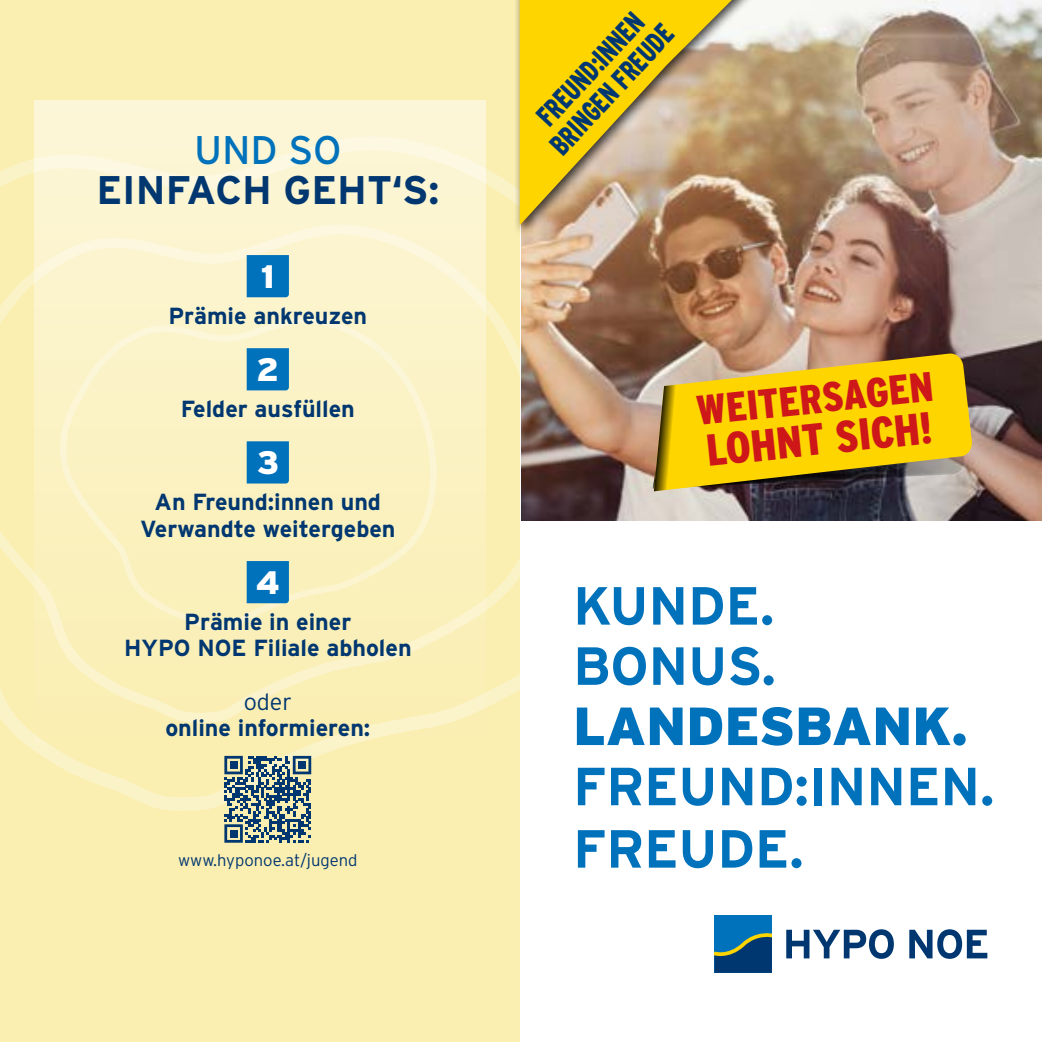
<style>
.page{position:relative;width:1042px;height:1042px;background:#fff}
.page>*{position:absolute;margin:0;border:0;box-sizing:border-box;transform-origin:0 0}
.t1{font:700 53.55px/60.2px "Interstate";letter-spacing:-.005em;color:#0072bb}
.t2{font:900 53.55px "Interstate";letter-spacing:-.005em;color:#0072bb}
.t3{font:900 44.62px "Interstate Condensed";color:#cd1719}
.t4{font:900 41.48px "Interstate Condensed";color:#cd1719}
.t5{font:700 39.9px "Interstate";color:#003770}
.t6{font:39.9px "Interstate";color:#0072bb}
.t7{font:900 32.55px "Interstate";color:#fff}
.t8{font:900 29.4px/29.4px "Interstate Condensed";color:#003770;text-align:center;scale:.8 1}
.t9{font:700 23.28px/26.6px "Interstate";color:#003770;text-align:center}
.t10{font:300 23.28px "Interstate";color:#003770}
.t11{font:300 16.62px "Interstate";color:#003770}
</style>
<div class="page">
<div style="left:0;top:0;width:520px;height:1042px;background:#faeeb0"></div>
<svg style="left:0;top:135px;width:520px;height:616px"></svg>
<svg style="left:35px;top:100px;width:451px;height:711px"></svg>
<div style="left:714px;top:915px;width:58px;height:57px;background:#0072bb"></div>
<svg style="left:714px;top:933px;width:58px;height:40px"></svg>
<svg style="left:786px;top:929px;width:108px;height:30px"></svg>
<svg style="left:909px;top:929px;width:78px;height:30px"></svg>
<div style="left:247px;top:255px;width:42px;height:42px;background:#0072bb"></div>
<div style="left:247px;top:348px;width:42px;height:42px;background:#0072bb"></div>
<div style="left:247px;top:441px;width:42px;height:42px;background:#0072bb"></div>
<div style="left:247px;top:561px;width:42px;height:42px;background:#0072bb"></div>
<svg style="left:224px;top:756px;width:87px;height:87px"></svg>
<div style="left:230px;top:761px;width:7px;height:8px;background:#003770"></div>
<div style="left:298px;top:761px;width:8px;height:8px;background:#003770"></div>
<div style="left:230px;top:829px;width:7px;height:8px;background:#003770"></div>
<img style="left:521px;top:0;width:521px;height:521px">
<div style="left:514px;top:0;width:245px;height:237px;background:#000;opacity:.75"></div>
<svg style="left:520px;top:0;width:212px;height:225px;background:#db4"></svg>
<svg style="left:654px;top:353px;width:318px;height:138px;background:#d1af51"></svg>
<svg style="left:652px;top:380px;width:313px;height:111px;background:#dfbc12"></svg>
<h3 class="t6" style="left:194px;top:128px;width:149px">UND SO</h3>
<h3 class="t5" style="left:96px;top:168px;width:344px">EINFACH GEHT‘S:</h3>
<h3 class="t7" style="left:261px;top:258px;width:15px">1</h3>
<p class="t9" style="left:168px;top:302px;width:200px">Prämie ankreuzen</p>
<h3 class="t7" style="left:256px;top:351px;width:24px">2</h3>
<p class="t9" style="left:181px;top:395px;width:176px">Felder ausfüllen</p>
<h3 class="t7" style="left:257px;top:444px;width:24px">3</h3>
<p class="t9" style="left:140px;top:488px;width:257px">An Freund:innen und<br>Verwandte weitergeben</p>
<h3 class="t7" style="left:256px;top:564px;width:26px">4</h3>
<p class="t9" style="left:124px;top:608px;width:289px">Prämie in einer<br>HYPO NOE Filiale abholen</p>
<p class="t10" style="left:244px;top:688px;width:50px">oder</p>
<p class="t9" style="left:165px;top:714px;width:206px">online informieren:</p>
<p class="t11" style="left:178px;top:851px;width:181px">www.hyponoe.at/jugend</p>
<p class="t8" style="left:523px;top:120px;width:209px;rotate:-47deg">FREUND:INNEN<br>BRINGEN FREUDE</p>
<h3 class="t4" style="left:694px;top:388px;width:239px;rotate:-6deg">WEITERSAGEN</h3>
<h2 class="t3" style="left:704px;top:426px;width:228px;rotate:-6deg">LOHNT SICH!</h2>
<h1 class="t1" style="left:573px;top:575px;width:204px">KUNDE.<br>BONUS.</h1>
<h1 class="t2" style="left:573px;top:695px;width:396px">LANDESBANK.</h1>
<h1 class="t1" style="left:573px;top:755px;width:423px;line-height:62.3px">FREUND:INNEN.<br>FREUDE.</h1>
</div>
